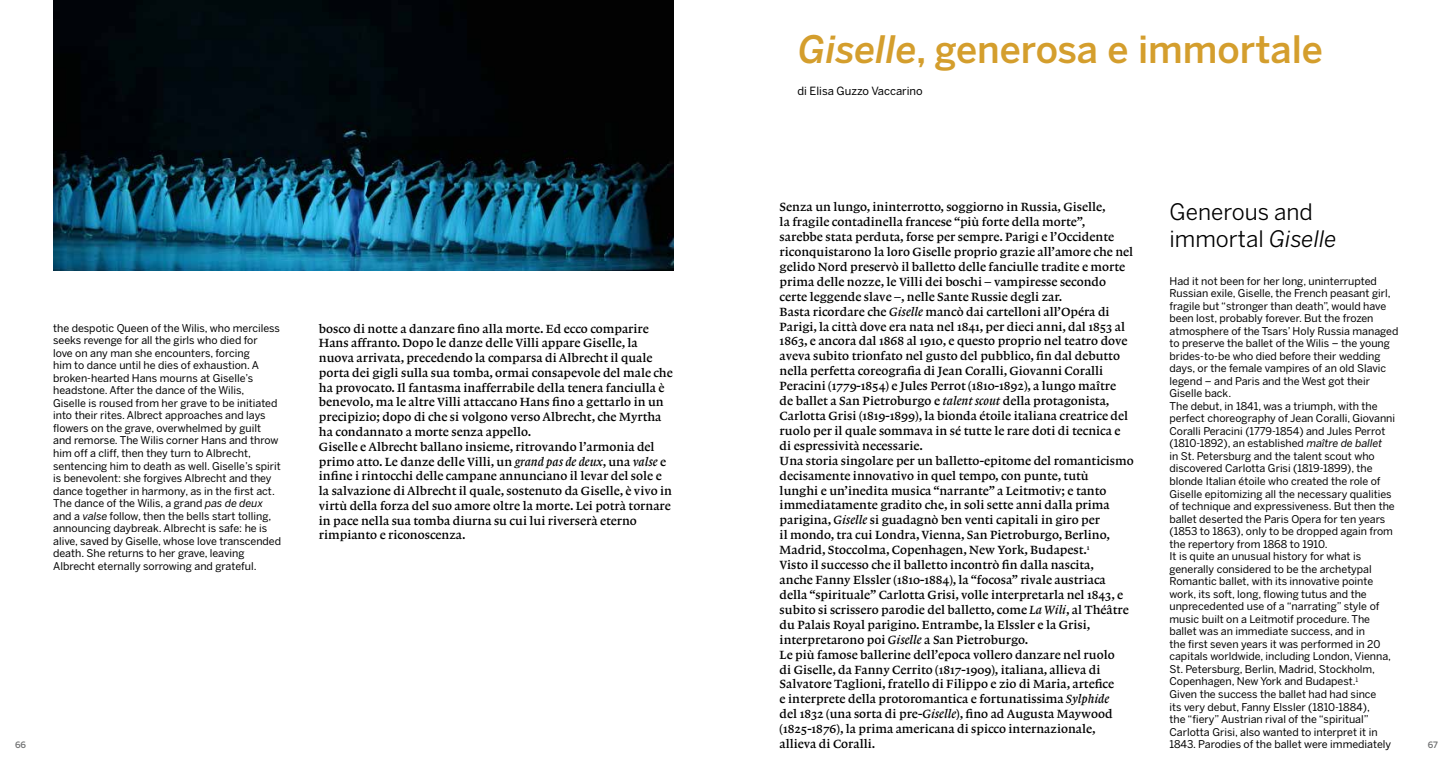
<style>
.page{position:relative;width:1453px;height:780px;background:#fff}
.page>*{position:absolute;margin:0;border:0;box-sizing:border-box;transform-origin:0 0}
.t1{font:500 37.5px "Benton Sans";color:#d49e2d}
.t2{font:22.5px/27px "Benton Sans";color:#000}
.t3{font:12.5px/14.9px "Lexicon No 1 Roman B";color:#000}
.t4{font:11.25px "Benton Sans";color:#000}
.t5{font:10.62px/12.5px "Benton Sans";color:#000}
.t6{font:500 8.75px "Benton Sans";color:#707172}
.s1{font-style:italic}
.s2{font-family:"Lexicon No 1 Italic B"}
</style>
<div class="page">
<img style="left:53px;top:0;width:620px;height:270px">
<h1 class="t1" style="left:797px;top:27px;width:527px"><span class="s1">Giselle</span>, generosa e immortale</h1>
<p class="t4" style="left:797px;top:84px;width:127px">di Elisa Guzzo Vaccarino</p>
<p class="t3" style="left:780px;top:200px;width:356px">Senza un lungo, ininterrotto, soggiorno in Russia, Giselle,<br>la fragile contadinella francese “più forte della morte”,<br>sarebbe stata perduta, forse per sempre. Parigi e l’Occidente riconquistarono la loro Giselle proprio grazie all’amore che nel gelido Nord preservò il balletto delle fanciulle tradite e morte prima delle nozze, le Villi dei boschi – vampiresse secondo certe leggende slave –, nelle Sante Russie degli zar.<br>Basta ricordare che <span class="s2">Giselle</span> mancò dai cartelloni all’Opéra di Parigi, la città dove era nata nel 1841, per dieci anni, dal 1853 al 1863, e ancora dal 1868 al 1910, e questo proprio nel teatro dove aveva subito trionfato nel gusto del pubblico, fin dal debutto nella perfetta coreografia di Jean Coralli, Giovanni Coralli Peracini (1779‑1854) e Jules Perrot (1810‑1892), a lungo maître<br>de ballet a San Pietroburgo e <span class="s2">talent scout</span> della protagonista, Carlotta Grisi (1819‑1899), la bionda étoile italiana creatrice del ruolo per il quale sommava in sé tutte le rare doti di tecnica e di espressività necessarie.<br>Una storia singolare per un balletto‑epitome del romanticismo decisamente innovativo in quel tempo, con punte, tutù<br>lunghi e un’inedita musica “narrante” a Leitmotiv; e tanto immediatamente gradito che, in soli sette anni dalla prima parigina, <span class="s2">Giselle</span> si guadagnò ben venti capitali in giro per<br>il mondo, tra cui Londra, Vienna, San Pietroburgo, Berlino, Madrid, Stoccolma, Copenhagen, New York, Budapest.<sup>1<br></sup>Visto il successo che il balletto incontrò fin dalla nascita,<br>anche Fanny Elssler (1810‑1884), la “focosa” rivale austriaca della “spirituale” Carlotta Grisi, volle interpretarla nel 1843, e subito si scrissero parodie del balletto, come <span class="s2">La Wili</span>, al Théâtre du Palais Royal parigino. Entrambe, la Elssler e la Grisi, interpretarono poi <span class="s2">Giselle</span> a San Pietroburgo.<br>Le più famose ballerine dell’epoca vollero danzare nel ruolo<br>di Giselle, da Fanny Cerrito (1817‑1909), italiana, allieva di Salvatore Taglioni, fratello di Filippo e zio di Maria, artefice<br>e interprete della protoromantica e fortunatissima <span class="s2">Sylphide<br></span>del 1832 (una sorta di pre‑<span class="s2">Giselle</span>), fino ad Augusta Maywood (1825‑1876), la prima americana di spicco internazionale, allieva di Coralli.</p>
<h2 class="t2" style="left:1169px;top:198px;width:168px">Generous and immortal <span class="s1">Giselle</span></h2>
<p class="t5" style="left:1169px;top:274px;width:230px">Had it not been for her long, uninterrupted Russian exile, Giselle, the French peasant girl, fragile but “stronger than death”, would have been lost, probably forever. But the frozen atmosphere of the Tsars’ Holy Russia managed to preserve the ballet of the Wilis – the young brides‑to‑be who died before their wedding days, or the female vampires of an old Slavic legend – and Paris and the West got their Giselle back.<br>The debut, in 1841, was a triumph, with the perfect choreography of Jean Coralli, Giovanni Coralli Peracini (1779‑1854) and Jules Perrot (1810‑1892), an established <span class="s1">maître de ballet<br></span>in St. Petersburg and the talent scout who discovered Carlotta Grisi (1819‑1899), the blonde Italian étoile who created the role of Giselle epitomizing all the necessary qualities of technique and expressiveness. But then the ballet deserted the Paris Opera for ten years (1853 to 1863), only to be dropped again from the repertory from 1868 to 1910.<br>It is quite an unusual history for what is generally considered to be the archetypal Romantic ballet, with its innovative pointe work, its soft, long, flowing tutus and the unprecedented use of a “narrating” style of music built on a Leitmotif procedure. The ballet was an immediate success, and in<br>the first seven years it was performed in 20 capitals worldwide, including London, Vienna, St. Petersburg, Berlin, Madrid, Stockholm, Copenhagen, New York and Budapest.<sup>1<br></sup>Given the success the ballet had had since<br>its very debut, Fanny Elssler (1810‑1884),<br>the “fiery” Austrian rival of the “spiritual” Carlotta Grisi, also wanted to interpret it in 1843. Parodies of the ballet were immediately</p>
<p class="t5" style="left:53px;top:322px;width:230px">the despotic Queen of the Wilis, who merciless seeks revenge for all the girls who died for<br>love on any man she encounters, forcing<br>him to dance until he dies of exhaustion. A broken‑hearted Hans mourns at Giselle’s headstone. After the dance of the Wilis,<br>Giselle is roused from her grave to be initiated into their rites. Albrect approaches and lays flowers on the grave, overwhelmed by guilt and remorse. The Wilis corner Hans and throw him off a cliff, then they turn to Albrecht, sentencing him to death as well. Giselle’s spirit is benevolent: she forgives Albrecht and they dance together in harmony, as in the first act.<br>The dance of the Wilis, a grand <span class="s1">pas de deux </span>and a <span class="s1">valse</span> follow, then the bells start tolling, announcing daybreak. Albrecht is safe: he is alive, saved by Giselle, whose love transcended death. She returns to her grave, leaving Albrecht eternally sorrowing and grateful.</p>
<p class="t3" style="left:319px;top:321px;width:355px">bosco di notte a danzare fino alla morte. Ed ecco comparire Hans affranto. Dopo le danze delle Villi appare Giselle, la nuova arrivata, precedendo la comparsa di Albrecht il quale porta dei gigli sulla sua tomba, ormai consapevole del male che ha provocato. Il fantasma inafferrabile della tenera fanciulla è benevolo, ma le altre Villi attaccano Hans fino a gettarlo in un precipizio; dopo di che si volgono verso Albrecht, che Myrtha ha condannato a morte senza appello.<br>Giselle e Albrecht ballano insieme, ritrovando l’armonia del primo atto. Le danze delle Villi, un <span class="s2">grand pas de deux</span>, una <span class="s2">valse</span> e infine i rintocchi delle campane annunciano il levar del sole e la salvazione di Albrecht il quale, sostenuto da Giselle, è vivo in virtù della forza del suo amore oltre la morte. Lei potrà tornare in pace nella sua tomba diurna su cui lui riverserà eterno rimpianto e riconoscenza.</p>
<p class="t6" style="left:15px;top:739px;width:13px">66</p>
<p class="t6" style="left:1428px;top:739px;width:12px">67</p>
</div>
